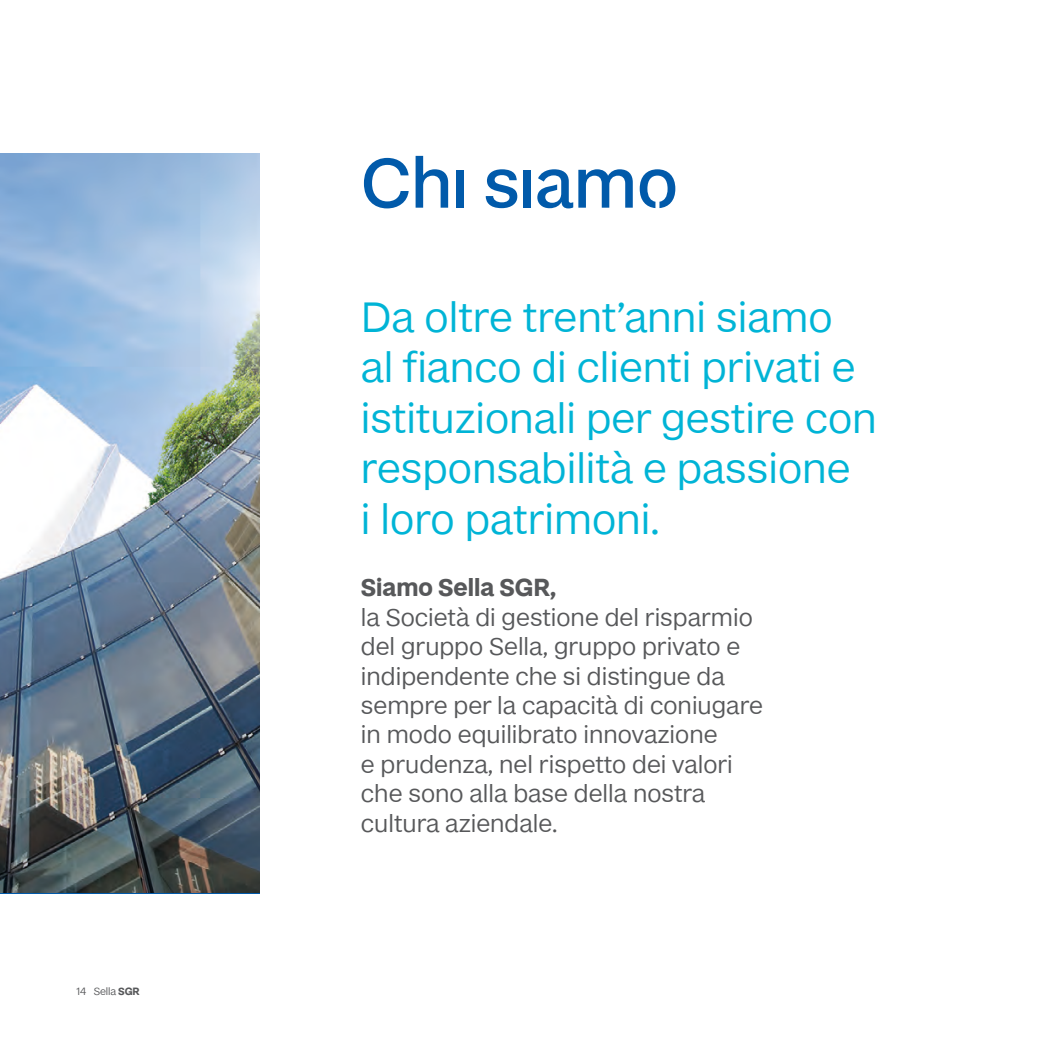
<style>
.page{position:relative;width:1046px;height:1046px;background:#fff}
.page>*{position:absolute;margin:0;border:0;box-sizing:border-box;transform-origin:0 0}
.t1{font:500 70px "Sella Stencil";color:#015aaa}
.t2{font:42px/50.4px "Sella";color:#00b4d6}
.t3{font:24.5px/29.4px "Sella";color:#57585a}
.t4{font:700 24.5px "Sella";color:#57585a}
.t5{font:10.5px "Sella";letter-spacing:-.01em;color:#57585a}
.s1{font-weight:700}
</style>
<div class="page">
<hr style="left:1044px;top:0;width:1px;height:1046px;background:#015aaa">
<img style="left:0;top:154px;width:259px;height:738px">
<p class="t5" style="left:76px;top:985px;width:65px">14 Sella <span class="s1">SGR</span></p>
<h1 class="t1" style="left:361px;top:139px;width:318px">Chi siamo</h1>
<h2 class="t2" style="left:361px;top:291px;width:517px">Da oltre trent’anni siamo<br>al fianco di clienti privati e istituzionali per gestire con responsabilità e passione<br>i loro patrimoni.</h2>
<p class="t4" style="left:361px;top:572px;width:197px">Siamo Sella SGR,</p>
<p class="t3" style="left:361px;top:602px;width:403px">la Società di gestione del risparmio del gruppo Sella, gruppo privato e indipendente che si distingue da sempre per la capacità di coniugare in modo equilibrato innovazione<br>e prudenza, nel rispetto dei valori che sono alla base della nostra cultura aziendale.</p>
</div>
